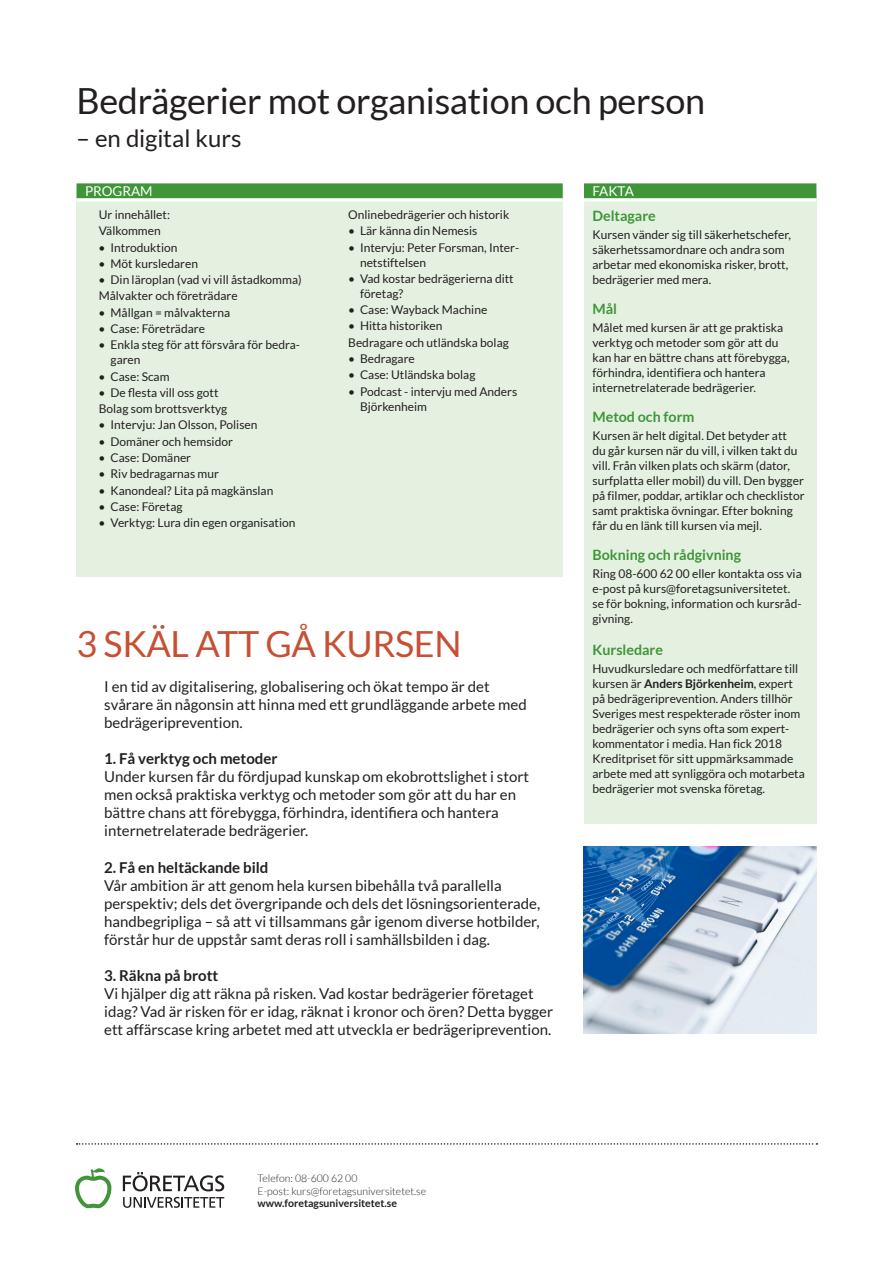
<style>
.page{position:relative;width:893px;height:1263px;background:#fff}
.page>*{position:absolute;margin:0;border:0;box-sizing:border-box;transform-origin:0 0}
.Fakta-rubrik{font:36px "Lato";letter-spacing:-.01em;color:#231f20}
.Fakta-rubrik-2{font:36px "Lato";letter-spacing:-.01em;color:#c84f32}
.Fakta-rubrik2{font:24px "Lato";letter-spacing:-.005em;color:#231f20}
.Saljtext-brodtext{font:15px/18px "Lato";color:#231f20}
.Saljtext-brodtext-2{font:700 15px "Lato";color:#231f20}
.Fakta-mellanrubrik{font:700 14.25px "Lato";color:#3f9537}
.Dag_Block-rubrik-bro{font:13.5px "Lato";color:#fff}
.Fakta-rubrik-brodtex{font:13.5px "Lato";letter-spacing:-.035em;color:#fff}
.Fakta-brodtext{font:12px/15px "Lato";color:#231f20}
.Block-brodtext{font:12px "Lato";color:#231f20}
.t1{font:300 10.5px/12.6px "Lato";color:#231f20}
.t2{font:700 10.5px "Lato";color:#231f20}
.s1{font-weight:700}
</style>
<div class="page">
<svg style="left:75px;top:1168px;width:36px;height:40px"></svg>
<svg style="left:123px;top:1197px;width:101px;height:11px"></svg>
<svg style="left:123px;top:1172px;width:101px;height:19px"></svg>
<svg style="left:77px;top:1143px;width:740px;height:2px"></svg>
<div style="left:584px;top:193px;width:232px;height:630px;background:#e4f1e1"></div>
<div style="left:77px;top:193px;width:486px;height:384px;background:#e4f1e1"></div>
<div style="left:77px;top:183px;width:486px;height:15px;background:#3f9537"></div>
<hr style="left:77px;top:198px;width:486px;height:3px;background:#fff">
<div style="left:584px;top:183px;width:232px;height:15px;background:#3f9537"></div>
<hr style="left:584px;top:198px;width:232px;height:3px;background:#fff">
<img style="left:584px;top:846px;width:232px;height:187px">
<p class="Fakta-rubrik" style="left:77px;top:81px;width:630px">Bedrägerier mot organisation och person</p>
<p class="Fakta-rubrik2" style="left:77px;top:124px;width:167px">– en digital kurs</p>
<p class="Dag_Block-rubrik-bro" style="left:85px;top:183px;width:69px">PROGRAM</p>
<p class="Fakta-rubrik-brodtex" style="left:592px;top:183px;width:43px">FAKTA</p>
<p class="Block-brodtext" style="left:99px;top:208px;width:73px">Ur innehållet:</p>
<p class="Block-brodtext" style="left:99px;top:224px;width:63px">Välkommen</p>
<p class="Fakta-brodtext" style="left:99px;top:240px;width:80px">• Introduktion</p>
<p class="Fakta-brodtext" style="left:99px;top:256px;width:101px">• Möt kursledaren</p>
<p class="Fakta-brodtext" style="left:99px;top:272px;width:205px">• Din läroplan (vad vi vill åstadkomma)</p>
<p class="Block-brodtext" style="left:99px;top:289px;width:140px">Målvakter och företrädare</p>
<p class="Fakta-brodtext" style="left:99px;top:305px;width:133px">• Mållgan = målvakterna</p>
<p class="Fakta-brodtext" style="left:99px;top:321px;width:108px">• Case: Företrädare</p>
<p class="Fakta-brodtext" style="left:111px;top:337px;width:191px;text-indent:-12px">• Enkla steg för att försvåra för bedra&shy;garen</p>
<p class="Fakta-brodtext" style="left:99px;top:369px;width:73px">• Case: Scam</p>
<p class="Fakta-brodtext" style="left:99px;top:385px;width:121px">• De flesta vill oss gott</p>
<p class="Block-brodtext" style="left:99px;top:402px;width:130px">Bolag som brottsverktyg</p>
<p class="Fakta-brodtext" style="left:99px;top:417px;width:160px">• Intervju: Jan Olsson, Polisen</p>
<p class="Fakta-brodtext" style="left:99px;top:434px;width:136px">• Domäner och hemsidor</p>
<p class="Fakta-brodtext" style="left:99px;top:450px;width:94px">• Case: Domäner</p>
<p class="Fakta-brodtext" style="left:99px;top:466px;width:122px">• Riv bedragarnas mur</p>
<p class="Fakta-brodtext" style="left:99px;top:483px;width:176px">• Kanondeal? Lita på magkänslan</p>
<p class="Fakta-brodtext" style="left:99px;top:499px;width:85px">• Case: Företag</p>
<p class="Fakta-brodtext" style="left:99px;top:515px;width:198px">• Verktyg: Lura din egen organisation</p>
<p class="Block-brodtext" style="left:348px;top:208px;width:163px">Onlinebedrägerier och historik</p>
<p class="Fakta-brodtext" style="left:348px;top:223px;width:131px">• Lär känna din Nemesis</p>
<p class="Fakta-brodtext" style="left:360px;top:240px;width:161px;text-indent:-12px">• Intervju: Peter Forsman, Inter&shy;netstiftelsen</p>
<p class="Fakta-brodtext" style="left:360px;top:271px;width:155px;text-indent:-12px">• Vad kostar bedrägerierna ditt företag?</p>
<p class="Fakta-brodtext" style="left:348px;top:302px;width:141px">• Case: Wayback Machine</p>
<p class="Fakta-brodtext" style="left:348px;top:319px;width:96px">• Hitta historiken</p>
<p class="Block-brodtext" style="left:348px;top:336px;width:162px">Bedragare och utländska bolag</p>
<p class="Fakta-brodtext" style="left:348px;top:351px;width:68px">• Bedragare</p>
<p class="Fakta-brodtext" style="left:348px;top:367px;width:129px">• Case: Utländska bolag</p>
<p class="Fakta-brodtext" style="left:360px;top:384px;width:159px;text-indent:-12px">• Podcast - intervju med Anders<br>Björkenheim</p>
<p class="Fakta-mellanrubrik" style="left:592px;top:208px;width:65px">Deltagare</p>
<p class="Fakta-brodtext" style="left:592px;top:227px;width:200px">Kursen vänder sig till säkerhetschefer, säkerhetssamordnare och andra som arbetar med ekonomiska risker, brott, bedrägerier med mera.</p>
<p class="Fakta-mellanrubrik" style="left:592px;top:301px;width:26px">Mål</p>
<p class="Fakta-brodtext" style="left:592px;top:320px;width:199px">Målet med kursen är att ge praktiska verktyg och metoder som gör att du kan har en bättre chans att förebygga, förhindra, identifiera och hantera internetrelaterade bedrägerier.</p>
<p class="Fakta-mellanrubrik" style="left:592px;top:409px;width:104px">Metod och form</p>
<p class="Fakta-brodtext" style="left:592px;top:428px;width:214px">Kursen är helt digital. Det betyder att<br>du går kursen när du vill, i vilken takt du vill. Från vilken plats och skärm (dator, surfplatta eller mobil) du vill. Den bygger på filmer, poddar, artiklar och checklistor samt praktiska övningar. Efter bokning får du en länk till kursen via mejl.</p>
<p class="Fakta-mellanrubrik" style="left:592px;top:547px;width:150px">Bokning och rådgivning</p>
<p class="Fakta-brodtext" style="left:592px;top:566px;width:211px">Ring 08-600 62 00 eller kontakta oss via e-post på kurs@foretagsuniversitetet. se för bokning, information och kursråd&shy;givning.</p>
<p class="Fakta-rubrik-2" style="left:77px;top:623px;width:387px">3 SKÄL ATT GÅ KURSEN</p>
<p class="Saljtext-brodtext" style="left:104px;top:678px;width:424px">I en tid av digitalisering, globalisering och ökat tempo är det svårare än någonsin att hinna med ett grundläggande arbete med bedrägeriprevention.</p>
<p class="Saljtext-brodtext-2" style="left:104px;top:750px;width:175px">1. Få verktyg och metoder</p>
<p class="Saljtext-brodtext" style="left:104px;top:768px;width:426px">Under kursen får du fördjupad kunskap om ekobrottslighet i stort men också praktiska verktyg och metoder som gör att du har en bättre chans att förebygga, förhindra, identifiera och hantera internetrelaterade bedrägerier.</p>
<p class="Saljtext-brodtext-2" style="left:104px;top:858px;width:166px">2. Få en heltäckande bild</p>
<p class="Saljtext-brodtext" style="left:104px;top:876px;width:438px">Vår ambition är att genom hela kursen bibehålla två parallella perspektiv; dels det övergripande och dels det lösningsorienterade, handbegripliga – så att vi tillsammans går igenom diverse hotbilder, förstår hur de uppstår samt deras roll i samhällsbilden i dag.</p>
<p class="Saljtext-brodtext-2" style="left:104px;top:966px;width:116px">3. Räkna på brott</p>
<p class="Saljtext-brodtext" style="left:104px;top:984px;width:450px">Vi hjälper dig att räkna på risken. Vad kostar bedrägerier företaget idag? Vad är risken för er idag, räknat i kronor och ören? Detta bygger ett affärscase kring arbetet med att utveckla er bedrägeriprevention.</p>
<p class="Fakta-mellanrubrik" style="left:592px;top:641px;width:72px">Kursledare</p>
<p class="Fakta-brodtext" style="left:592px;top:661px;width:214px">Huvudkursledare och medförfattare till kursen är <span class="s1">Anders Björkenheim</span>, expert på bedrägeriprevention. Anders tillhör Sveriges mest respekterade röster inom bedrägerier och syns ofta som expert&shy;kommentator i media. Han fick 2018<br>Kreditpriset för sitt uppmärksammade arbete med att synliggöra och motarbeta bedrägerier mot svenska företag.</p>
<p class="t1" style="left:258px;top:1172px;width:170px">Telefon: 08-600 62 00<br>E-post: kurs@foretagsuniversitetet.se</p>
<p class="t2" style="left:258px;top:1197px;width:141px">www.foretagsuniversitetet.se</p>
</div>
